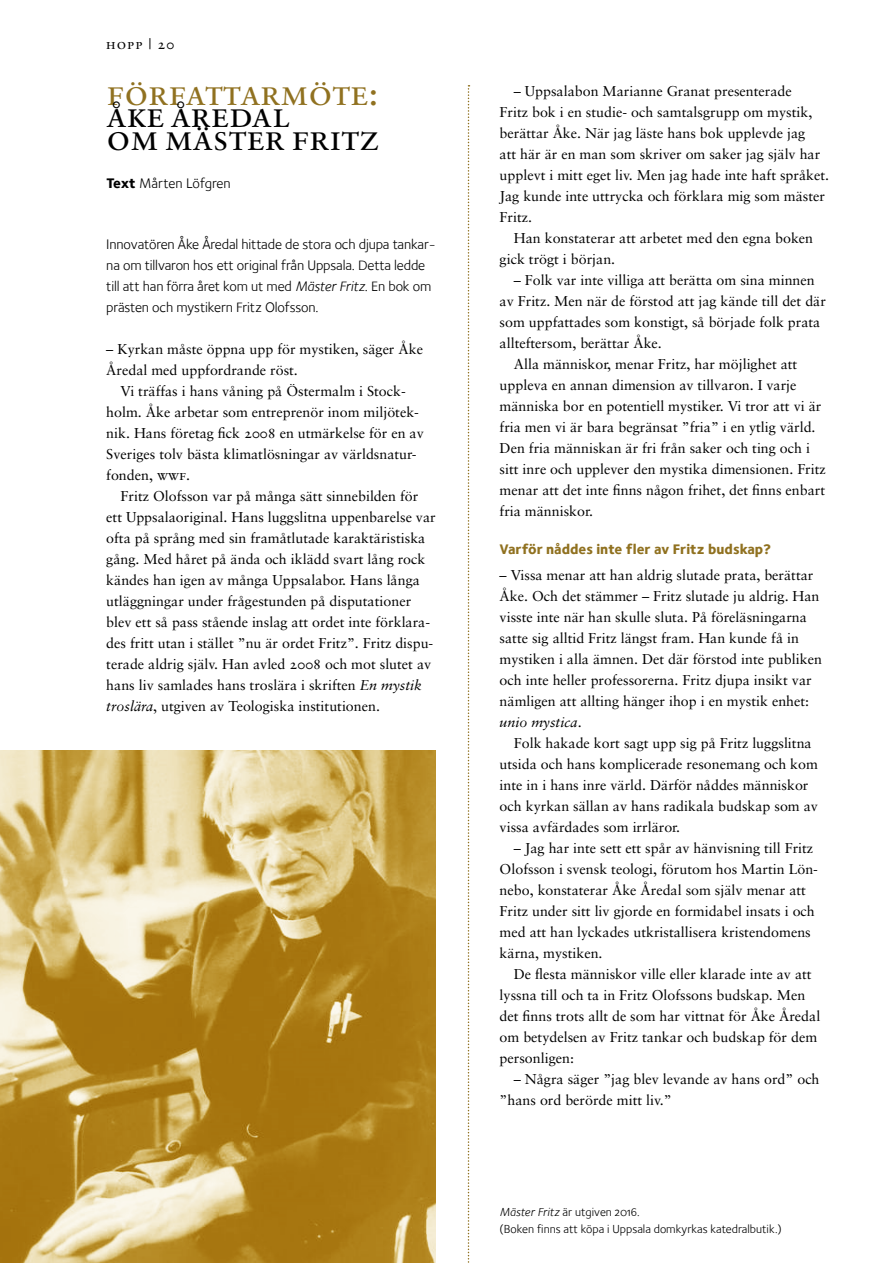
<style>
.page{position:relative;width:893px;height:1263px;background:#fff}
.page>*{position:absolute;margin:0;border:0;box-sizing:border-box;transform-origin:0 0}
.t1{font:36px "Sabon Roman SC";color:#000}
.t2{font:36px "Sabon Roman SC";color:#907120}
.t3{font:14.25px/21px "Sabon Roman Os F";color:#000}
.t4{font:14.25px/21px "Foundry Sterling Book OSF";letter-spacing:-.01em;color:#000}
.t5{font:14.25px "Foundry Sterling Extra Bold OSF";color:#907120}
.t6{font:14.25px "Sabon Italic Os F";color:#000}
.t7{font:14.25px "Sabon Roman SC";letter-spacing:.07em;color:#000}
.t8{font:12px/16.5px "Foundry Sterling Book OSF";color:#000}
.s1{font-family:"Foundry Sterling Extra Bold OSF"}
.s2{font-family:"Foundry Sterling Book Italic OSF"}
.s3{font-family:"Sabon Roman SC"}
.s4{font-family:"Sabon Italic Os F"}
.s5{font-family:"Sabon Roman Os F"}
</style>
<div class="page">
<img style="left:0;top:750px;width:436px;height:513px">
<svg style="left:468px;top:85px;width:1px;height:1178px"></svg>
<p class="t7" style="left:106px;top:36px;width:70px">hopp | 20</p>
<h1 class="t2" style="left:107px;top:71px;width:273px">författarmöte:</h1>
<h1 class="t1" style="left:107px;top:93px;width:185px">åke åredal</h1>
<h1 class="t1" style="left:107px;top:116px;width:274px">om mäster fritz</h1>
<p class="t4" style="left:107px;top:172px;width:126px"><span class="s1">Text</span> Mårten Löfgren</p>
<p class="t4" style="left:106px;top:234px;width:331px">Innovatören Åke Åredal hittade de stora och djupa tankar&shy;na om tillvaron hos ett original från Uppsala. Detta ledde till att han förra året kom ut med <span class="s2">Mäster Fritz</span>. En bok om prästen och mystikern Fritz Olofsson.</p>
<p class="t3" style="left:106px;top:339px;width:318px">– Kyrkan måste öppna upp för mystiken, säger Åke<br>Åredal med uppfordrande röst.</p>
<p class="t3" style="left:106px;top:381px;width:319px;text-indent:14px">Vi träffas i hans våning på Östermalm i Stock&shy;holm. Åke arbetar som entreprenör inom miljötek&shy;nik. Hans företag fick 2008 en utmärkelse för en av Sveriges tolv bästa klimatlösningar av världsnatur&shy;fonden, <span class="s3">wwf</span>.</p>
<p class="t3" style="left:106px;top:486px;width:331px;text-indent:14px">Fritz Olofsson var på många sätt sinnebilden för ett Uppsalaoriginal. Hans luggslitna uppenbarelse var ofta på språng med sin framåtlutade karaktäristiska gång. Med håret på ända och iklädd svart lång rock kändes han igen av många Uppsalabor. Hans långa utläggningar under frågestunden på disputationer blev ett så pass stående inslag att ordet inte förklara&shy;des fritt utan i stället ”nu är ordet Fritz”. Fritz dispu&shy;terade aldrig själv. Han avled 2008 och mot slutet av hans liv samlades hans troslära i skriften <span class="s4">En mystik troslära</span>, utgiven av Teologiska institutionen.</p>
<p class="t3" style="left:500px;top:81px;width:331px;text-indent:14px">– Uppsalabon Marianne Granat presenterade<br>Fritz bok i en studie- och samtalsgrupp om mystik, berättar Åke. När jag läste hans bok upplevde jag<br>att här är en man som skriver om saker jag själv har upplevt i mitt eget liv. Men jag hade inte haft språket.<br>Jag kunde inte uttrycka och förklara mig som mäster Fritz.</p>
<p class="t3" style="left:500px;top:228px;width:315px;text-indent:14px">Han konstaterar att arbetet med den egna boken gick trögt i början.</p>
<p class="t3" style="left:514px;top:270px;width:302px">– Folk var inte villiga att berätta om sina minnen</p>
<p class="t3" style="left:500px;top:291px;width:328px">av Fritz. Men när de förstod att jag kände till det där</p>
<p class="t3" style="left:500px;top:312px;width:322px">som uppfattades som konstigt, så började folk prata</p>
<p class="t3" style="left:500px;top:333px;width:164px">allteftersom, berättar Åke.</p>
<p class="t3" style="left:514px;top:354px;width:285px">Alla människor, menar Fritz, har möjlighet att</p>
<p class="t3" style="left:500px;top:375px;width:298px">uppleva en annan dimension av tillvaron. I varje</p>
<p class="t3" style="left:500px;top:396px;width:323px">människa bor en potentiell mystiker. Vi tror att vi är</p>
<p class="t3" style="left:500px;top:417px;width:317px">fria men vi är bara begränsat ”fria” i en ytlig värld.</p>
<p class="t3" style="left:500px;top:438px;width:312px">Den fria människan är fri från saker och ting och i</p>
<p class="t3" style="left:500px;top:459px;width:328px">sitt inre och upplever den mystika dimensionen. Fritz</p>
<p class="t3" style="left:500px;top:480px;width:327px">menar att det inte finns någon frihet, det finns enbart</p>
<p class="t3" style="left:500px;top:501px;width:95px">fria människor.</p>
<p class="t5" style="left:500px;top:541px;width:273px">Varför nåddes inte fler av Fritz budskap?</p>
<p class="t3" style="left:500px;top:564px;width:324px">– Vissa menar att han aldrig slutade prata, berättar Åke. Och det stämmer – Fritz slutade ju aldrig. Han visste inte när han skulle sluta. På föreläsningarna satte sig alltid Fritz längst fram. Han kunde få in mystiken i alla ämnen. Det där förstod inte publiken och inte heller professorerna. Fritz djupa insikt var nämligen att allting hänger ihop i en mystik enhet:</p>
<p class="t6" style="left:500px;top:713px;width:84px">unio mystica<span class="s5">.</span></p>
<p class="t3" style="left:500px;top:732px;width:320px;text-indent:14px">Folk hakade kort sagt upp sig på Fritz luggslitna utsida och hans komplicerade resonemang och kom inte in i hans inre värld. Därför nåddes människor och kyrkan sällan av hans radikala budskap som av vissa avfärdades som irrläror.</p>
<p class="t3" style="left:500px;top:837px;width:320px;text-indent:14px">– Jag har inte sett ett spår av hänvisning till Fritz Olofsson i svensk teologi, förutom hos Martin Lön&shy;nebo, konstaterar Åke Åredal som själv menar att Fritz under sitt liv gjorde en formidabel insats i och med att han lyckades utkristallisera kristendomens kärna, mystiken.</p>
<p class="t3" style="left:500px;top:963px;width:322px;text-indent:14px">De flesta människor ville eller klarade inte av att lyssna till och ta in Fritz Olofssons budskap. Men det finns trots allt de som har vittnat för Åke Åredal om betydelsen av Fritz tankar och budskap för dem personligen:</p>
<p class="t3" style="left:500px;top:1068px;width:321px;text-indent:14px">– Några säger ”jag blev levande av hans ord” och ”hans ord berörde mitt liv.”</p>
<p class="t8" style="left:500px;top:1204px;width:284px"><span class="s2">Mäster Fritz</span> är utgiven 2016.<br>(Boken finns att köpa i Uppsala domkyrkas katedralbutik.)</p>
</div>
